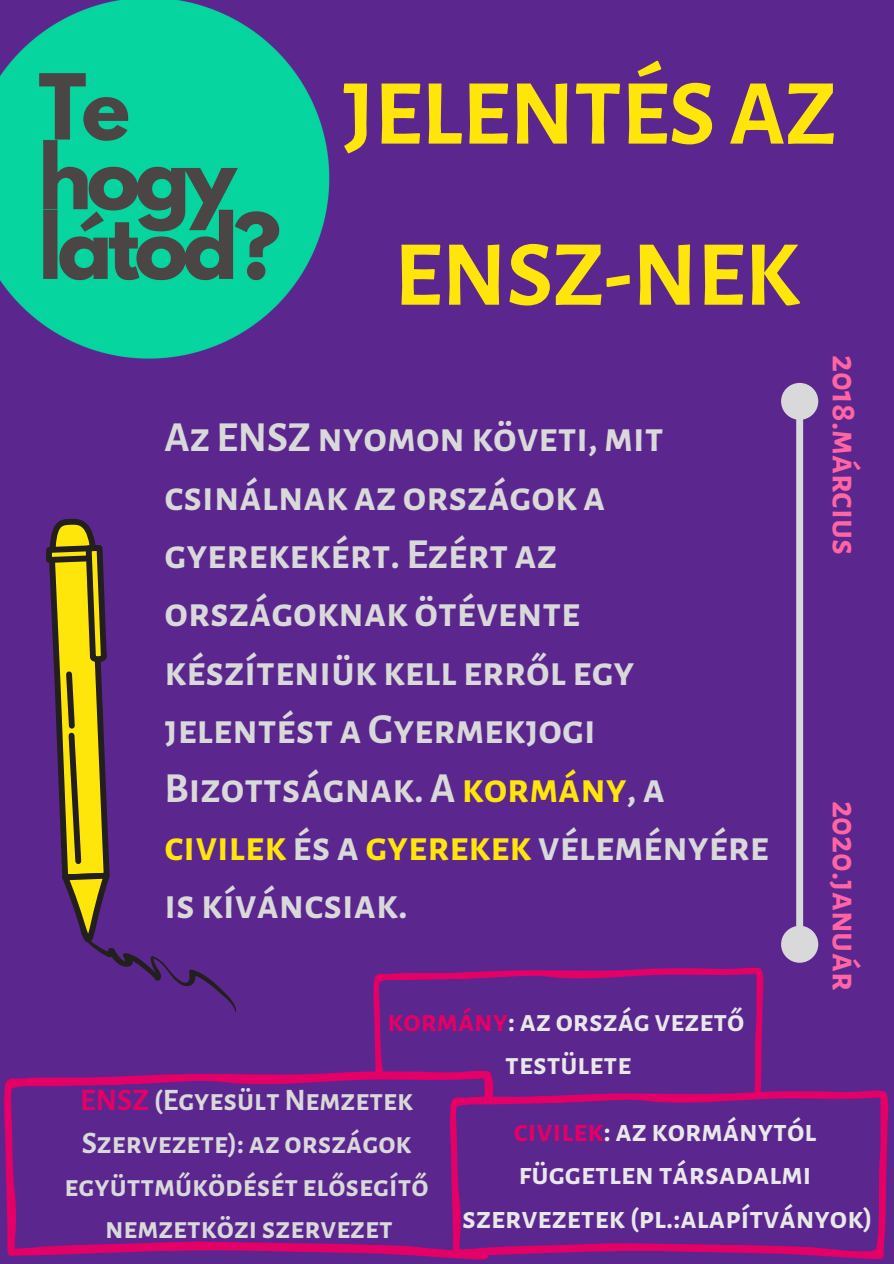
<style>
.page{position:relative;width:894px;height:1264px;background:#fff}
.page>*{position:absolute;margin:0;border:0;box-sizing:border-box;transform-origin:0 0}
.t1{font:700 93.15px/161.1px "Alegreya Sans SC";color:#ffe60a;text-align:center}
.t2{font:700 42px/58.3px "Alegreya Sans SC";color:#d9d9d9}
.t3{font:700 36px "Alegreya Sans SC";color:#ff65a3}
.t4{font:700 31.05px/43.3px "Alegreya Sans SC";color:#e8e8e8;text-align:center}
.t5{font:700 30.75px/42.3px "Alegreya Sans SC";color:#e8e8e8;text-align:center}
.t6{font:700 30.6px/42.8px "Alegreya Sans SC";color:#d9d9d9;text-align:center}
.s1{color:#ffe60a}
.s2{color:#e40066}
</style>
<div class="page">
<div style="left:0;top:0;width:893px;height:1263px;background:#5c268f"></div>
<svg style="left:781px;top:383px;width:37px;height:579px"></svg>
<img style="left:0;top:0;width:330px;height:359px">
<svg style="left:373px;top:967px;width:390px;height:123px"></svg>
<svg style="left:4px;top:1070px;width:489px;height:188px"></svg>
<svg style="left:450px;top:1090px;width:438px;height:169px"></svg>
<svg style="left:46px;top:518px;width:190px;height:495px"></svg>
<h1 class="t1" style="left:343px;top:35px;width:494px">JELENTÉS AZ<br>ENSZ-NEK</h1>
<p class="t2" style="left:164px;top:409px;width:606px">Az ENSZnyomonköveti,mit csinálnak az országok a gyerekekért. Ezért az országoknak ötévente készíteniük kell erről egy jelentést a Gyermekjogi<br>Bizottságnak. A <span class="s1">kormány</span>, a <span class="s1">civilek</span> és a <span class="s1">gyerekek</span> véleményére is kíváncsiak.</p>
<p class="t3" style="left:864px;top:355px;width:201px;rotate:90deg">2018.március</p>
<p class="t3" style="left:864px;top:800px;width:191px;rotate:90deg">2020.január</p>
<p class="t5" style="left:387px;top:1000px;width:358px"><span class="s2">kormány</span>: az ország vezető testülete</p>
<p class="t6" style="left:65px;top:1079px;width:365px"><span class="s2">ENSZ</span> (EgyesültNemzetek<br>Szervezete): az országok együttműködését elősegítő nemzetközi szervezet</p>
<p class="t4" style="left:462px;top:1109px;width:412px"><span class="s2">civilek</span>: az kormánytól függetlentársadalmi szervezetek (pl.:alapítványok)</p>
</div>
